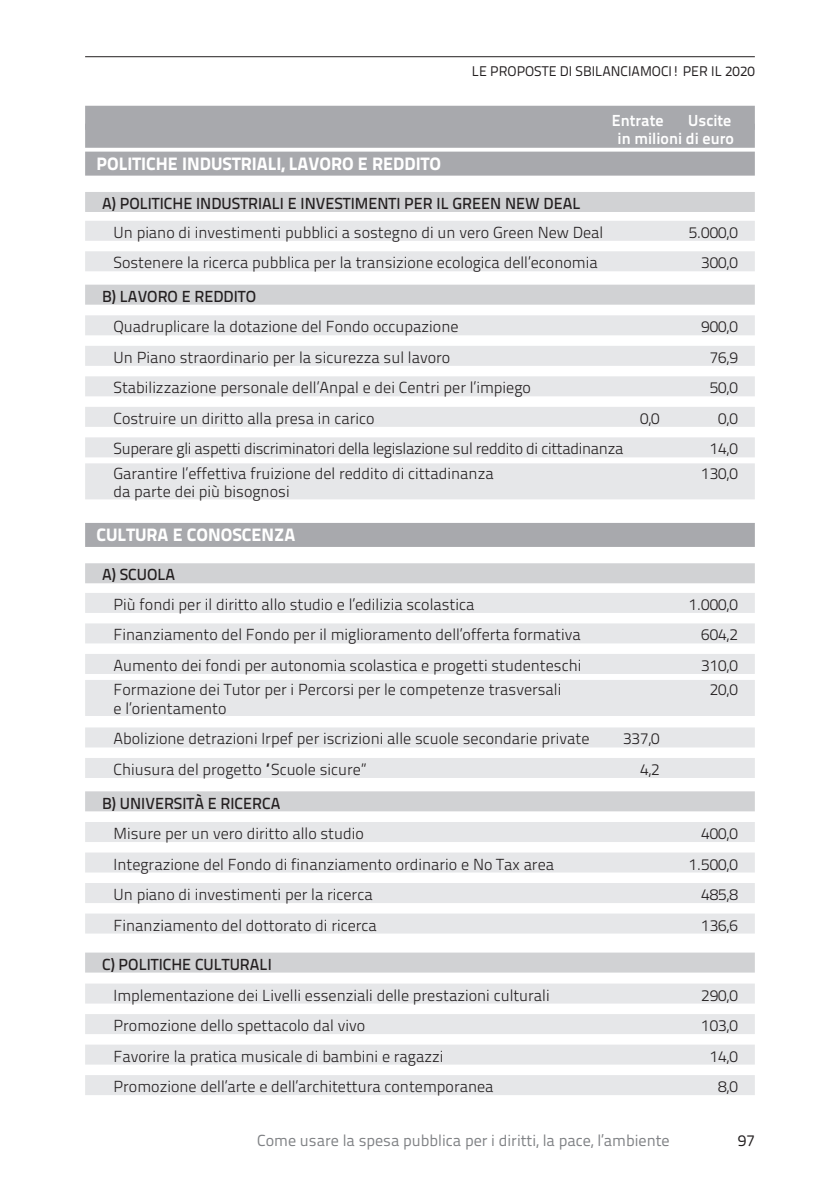
<style>
.page{position:relative;width:840px;height:1191px;background:#fff}
.page>*{position:absolute;margin:0;border:0;box-sizing:border-box;transform-origin:0 0}
.t1{font:18px "Titillium Text 22 L 999 wt";color:#fff}
.t2{font:16px/30.4px "Titillium Text 22 L 250 wt";color:#231f20}
.t3{font:16px "Titillium Text 22 L 600 wt";color:#231f20}
.t4{font:16px "Titillium Text 22 L 250 wt";letter-spacing:-.02em;color:#231f20}
.t5{font:16px "Titillium Text 22 L 400 wt";color:#808285}
.t6{font:16px/18px "Titillium Text 22 L 800 wt";color:#fff;text-align:right}
.t7{font:16px "Titillium Text 22 L 400 wt";color:#231f20}
.t8{font:14px "Titillium Text 22 L 400 wt";color:#231f20}
</style>
<div class="page">
<hr style="left:85px;top:56px;width:669px;height:1px;background:#231f20">
<div style="left:85px;top:152px;width:669px;height:24px;background:#a8a9ad"></div>
<div style="left:85px;top:192px;width:669px;height:20px;background:#d1d2d4"></div>
<div style="left:85px;top:221px;width:669px;height:20px;background:#e6e7e9"></div>
<div style="left:85px;top:251px;width:669px;height:20px;background:#e6e7e9"></div>
<div style="left:85px;top:285px;width:669px;height:20px;background:#d1d2d4"></div>
<div style="left:85px;top:315px;width:669px;height:20px;background:#e6e7e9"></div>
<div style="left:85px;top:346px;width:669px;height:20px;background:#e6e7e9"></div>
<div style="left:85px;top:376px;width:669px;height:20px;background:#e6e7e9"></div>
<div style="left:85px;top:407px;width:669px;height:20px;background:#e6e7e9"></div>
<div style="left:85px;top:437px;width:669px;height:20px;background:#e6e7e9"></div>
<div style="left:85px;top:463px;width:669px;height:36px;background:#e6e7e9"></div>
<div style="left:85px;top:523px;width:669px;height:24px;background:#a8a9ad"></div>
<div style="left:85px;top:563px;width:669px;height:20px;background:#d1d2d4"></div>
<div style="left:85px;top:593px;width:669px;height:20px;background:#e6e7e9"></div>
<div style="left:85px;top:623px;width:669px;height:20px;background:#e6e7e9"></div>
<div style="left:85px;top:654px;width:669px;height:20px;background:#e6e7e9"></div>
<div style="left:85px;top:680px;width:669px;height:36px;background:#e6e7e9"></div>
<div style="left:85px;top:727px;width:669px;height:20px;background:#e6e7e9"></div>
<div style="left:85px;top:758px;width:669px;height:20px;background:#e6e7e9"></div>
<div style="left:85px;top:791px;width:669px;height:20px;background:#d1d2d4"></div>
<div style="left:85px;top:822px;width:669px;height:20px;background:#e6e7e9"></div>
<div style="left:85px;top:852px;width:669px;height:20px;background:#e6e7e9"></div>
<div style="left:85px;top:883px;width:669px;height:20px;background:#e6e7e9"></div>
<div style="left:85px;top:913px;width:669px;height:20px;background:#e6e7e9"></div>
<div style="left:85px;top:952px;width:669px;height:20px;background:#d1d2d4"></div>
<div style="left:85px;top:983px;width:669px;height:20px;background:#e6e7e9"></div>
<div style="left:85px;top:1014px;width:669px;height:20px;background:#e6e7e9"></div>
<div style="left:85px;top:1044px;width:669px;height:20px;background:#e6e7e9"></div>
<div style="left:85px;top:1075px;width:669px;height:20px;background:#e6e7e9"></div>
<div style="left:85px;top:106px;width:669px;height:24px;background:#a8a9ad"></div>
<div style="left:85px;top:124px;width:669px;height:24px;background:#a8a9ad"></div>
<p class="t8" style="left:471px;top:61px;width:284px">LE PROPOSTE DI SBILANCIAMOCI! PER IL 2020</p>
<p class="t6" style="left:617px;top:110px;width:118px">Uscite<br>in milioni di euro</p>
<p class="t6" style="left:611px;top:110px;width:53px">Entrate</p>
<p class="t1" style="left:96px;top:149px;width:346px">POLITICHE INDUSTRIALI, LAVORO E REDDITO</p>
<p class="t3" style="left:102px;top:191px;width:479px">A) POLITICHE INDUSTRIALI E INVESTIMENTI PER IL GREEN NEW DEAL</p>
<p class="t2" style="left:113px;top:216px;width:491px">Un piano di investimenti pubblici a sostegno di un vero Green New Deal</p>
<p class="t2" style="left:688px;top:216px;width:51px">5.000,0</p>
<p class="t2" style="left:113px;top:247px;width:485px">Sostenere la ricerca pubblica per la transizione ecologica dell’economia</p>
<p class="t2" style="left:700px;top:247px;width:38px">300,0</p>
<p class="t3" style="left:102px;top:284px;width:155px">B) LAVORO E REDDITO</p>
<p class="t2" style="left:113px;top:311px;width:346px">Quadruplicare la dotazione del Fondo occupazione</p>
<p class="t2" style="left:700px;top:311px;width:38px">900,0</p>
<p class="t2" style="left:113px;top:341px;width:338px">Un Piano straordinario per la sicurezza sul lavoro</p>
<p class="t2" style="left:709px;top:341px;width:30px">76,9</p>
<p class="t2" style="left:113px;top:372px;width:419px">Stabilizzazione personale dell’Anpal e dei Centri per l’impiego</p>
<p class="t2" style="left:709px;top:372px;width:30px">50,0</p>
<p class="t2" style="left:113px;top:402px;width:262px">Costruire un diritto alla presa in carico</p>
<p class="t2" style="left:639px;top:402px;width:21px">0,0</p>
<p class="t2" style="left:717px;top:402px;width:21px">0,0</p>
<p class="t4" style="left:113px;top:437px;width:511px">Superare gli aspetti discriminatori della legislazione sul reddito di cittadinanza</p>
<p class="t2" style="left:709px;top:433px;width:30px">14,0</p>
<p class="t2" style="left:113px;top:457px;width:381px">Garantire l’effettiva fruizione del reddito di cittadinanza</p>
<p class="t2" style="left:700px;top:457px;width:38px">130,0</p>
<p class="t2" style="left:113px;top:476px;width:177px">da parte dei più bisognosi</p>
<p class="t1" style="left:96px;top:521px;width:200px">CULTURA E CONOSCENZA</p>
<p class="t3" style="left:102px;top:563px;width:75px">A) SCUOLA</p>
<p class="t2" style="left:113px;top:588px;width:362px">Più fondi per il diritto allo studio e l’edilizia scolastica</p>
<p class="t2" style="left:688px;top:588px;width:51px">1.000,0</p>
<p class="t2" style="left:113px;top:619px;width:468px">Finanziamento del Fondo per il miglioramento dell’offerta formativa</p>
<p class="t2" style="left:700px;top:619px;width:38px">604,2</p>
<p class="t2" style="left:113px;top:649px;width:469px">Aumento dei fondi per autonomia scolastica e progetti studenteschi</p>
<p class="t2" style="left:700px;top:649px;width:38px">310,0</p>
<p class="t2" style="left:113px;top:674px;width:449px">Formazione dei Tutor per i Percorsi per le competenze trasversali</p>
<p class="t2" style="left:709px;top:674px;width:30px">20,0</p>
<p class="t2" style="left:113px;top:692px;width:477px">e l’orientamento<br>Abolizione detrazioni Irpef per iscrizioni alle scuole secondarie private</p>
<p class="t2" style="left:622px;top:723px;width:38px">337,0</p>
<p class="t2" style="left:113px;top:753px;width:254px">Chiusura del progetto “Scuole sicure”</p>
<p class="t2" style="left:639px;top:753px;width:21px">4,2</p>
<p class="t3" style="left:102px;top:791px;width:180px">B) UNIVERSITÀ E RICERCA</p>
<p class="t2" style="left:113px;top:817px;width:252px">Misure per un vero diritto allo studio</p>
<p class="t2" style="left:700px;top:817px;width:38px">400,0</p>
<p class="t2" style="left:113px;top:848px;width:442px">Integrazione del Fondo di finanziamento ordinario e No Tax area</p>
<p class="t2" style="left:688px;top:848px;width:51px">1.500,0</p>
<p class="t2" style="left:113px;top:878px;width:260px">Un piano di investimenti per la ricerca</p>
<p class="t2" style="left:700px;top:878px;width:38px">485,8</p>
<p class="t2" style="left:113px;top:909px;width:265px">Finanziamento del dottorato di ricerca</p>
<p class="t2" style="left:700px;top:909px;width:38px">136,6</p>
<p class="t3" style="left:102px;top:952px;width:171px">C) POLITICHE CULTURALI</p>
<p class="t2" style="left:113px;top:979px;width:437px">Implementazione dei Livelli essenziali delle prestazioni culturali</p>
<p class="t2" style="left:700px;top:979px;width:38px">290,0</p>
<p class="t2" style="left:113px;top:1009px;width:253px">Promozione dello spettacolo dal vivo</p>
<p class="t2" style="left:700px;top:1009px;width:38px">103,0</p>
<p class="t2" style="left:113px;top:1040px;width:331px">Favorire la pratica musicale di bambini e ragazzi</p>
<p class="t2" style="left:709px;top:1040px;width:30px">14,0</p>
<p class="t2" style="left:113px;top:1070px;width:381px">Promozione dell’arte e dell’architettura contemporanea</p>
<p class="t2" style="left:717px;top:1070px;width:21px">8,0</p>
<p class="t5" style="left:257px;top:1128px;width:414px">Come usare la spesa pubblica per i diritti, la pace, l’ambiente</p>
<p class="t7" style="left:737px;top:1128px;width:18px">97</p>
</div>
